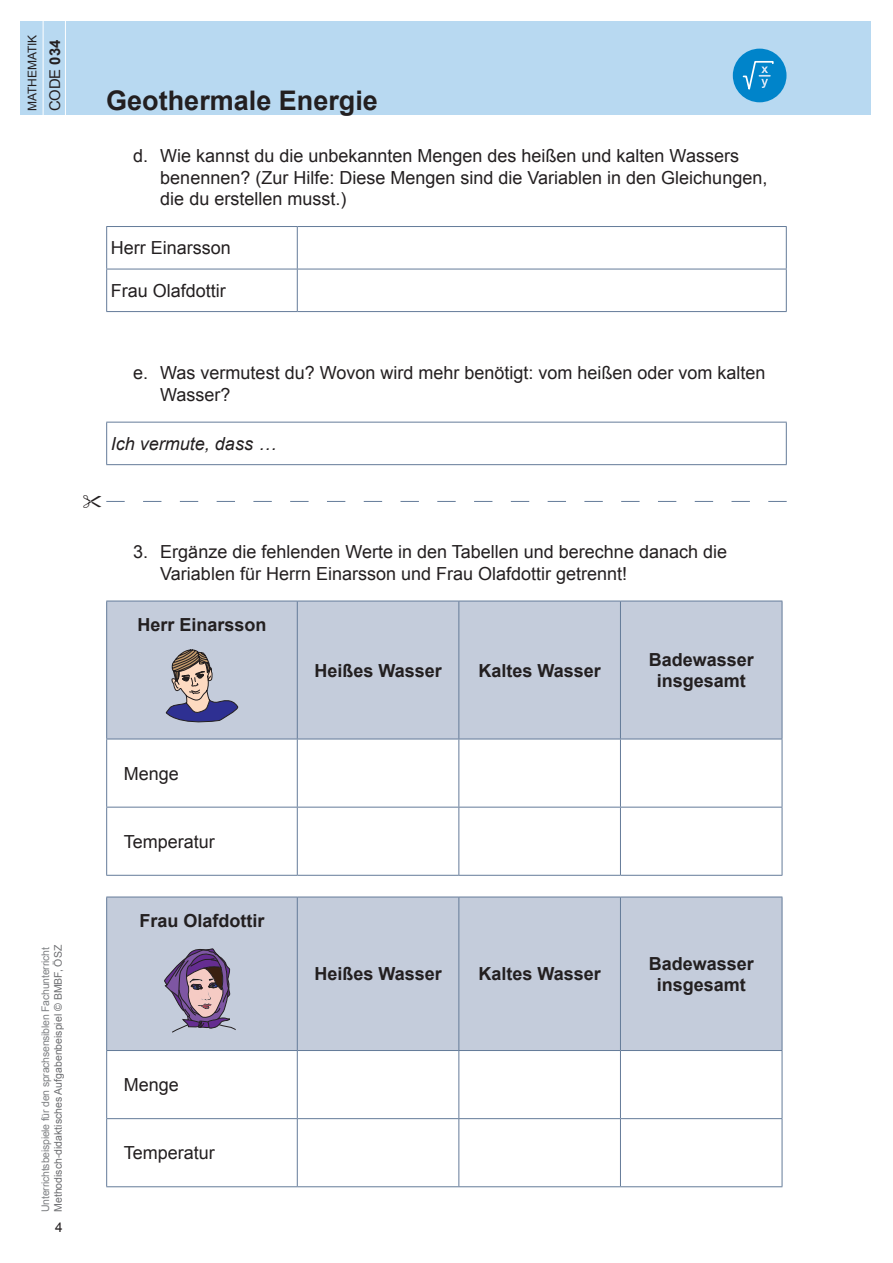
<style>
.page{position:relative;width:893px;height:1263px;background:#fff}
.page>*{position:absolute;margin:0;border:0;box-sizing:border-box;transform-origin:0 0}
.t1{font:700 27px "Arial";color:#231f20}
.t2{font:18px/21.6px "Arial";color:#231f20}
.t3{font:700 18px/21px "Arial";color:#231f20;text-align:center}
.t4{font:italic 18px "Arial";color:#231f20}
.t5{font:14.85px "Arial";color:#231f20}
.t6{font:13.5px "Arial";color:#231f20}
.t7{font:12px "Arial";color:#231f20}
.t8{font:10.5px "Arial";letter-spacing:-.02em;color:#808285}
.t9{font:10.5px "Arial";color:#6c6d70}
.s1{font-weight:700}
</style>
<div class="page">
<div style="left:20px;top:21px;width:850px;height:94px;background:#b8d9f1"></div>
<hr style="left:43px;top:20px;width:1px;height:127px;background:#fff">
<hr style="left:65px;top:20px;width:1px;height:127px;background:#fff">
<div style="left:733px;top:49px;width:53px;height:53px;background:#0084ca;border-radius:50%"></div>
<svg style="left:742px;top:60px;width:32px;height:30px"></svg>
<hr style="left:106px;top:226px;width:191px;height:1px;background:#647b99">
<hr style="left:106px;top:227px;width:1px;height:42px;background:#647b99">
<hr style="left:297px;top:226px;width:490px;height:1px;background:#647b99">
<hr style="left:297px;top:227px;width:1px;height:42px;background:#647b99">
<hr style="left:786px;top:227px;width:1px;height:42px;background:#647b99">
<hr style="left:106px;top:269px;width:191px;height:1px;background:#647b99">
<hr style="left:106px;top:269px;width:1px;height:42px;background:#647b99">
<hr style="left:297px;top:269px;width:490px;height:1px;background:#647b99">
<hr style="left:297px;top:269px;width:1px;height:42px;background:#647b99">
<hr style="left:786px;top:269px;width:1px;height:42px;background:#647b99">
<hr style="left:106px;top:311px;width:191px;height:1px;background:#647b99">
<hr style="left:297px;top:311px;width:490px;height:1px;background:#647b99">
<hr style="left:106px;top:422px;width:681px;height:1px;background:#647b99">
<hr style="left:106px;top:422px;width:1px;height:42px;background:#647b99">
<hr style="left:786px;top:422px;width:1px;height:42px;background:#647b99">
<hr style="left:106px;top:464px;width:681px;height:1px;background:#647b99">
<div style="left:107px;top:602px;width:675px;height:137px;background:#c4ccdb"></div>
<hr style="left:106px;top:601px;width:191px;height:1px;background:#647b99">
<hr style="left:106px;top:601px;width:1px;height:138px;background:#647b99">
<hr style="left:297px;top:601px;width:162px;height:1px;background:#647b99">
<hr style="left:297px;top:601px;width:1px;height:138px;background:#647b99">
<hr style="left:459px;top:601px;width:161px;height:1px;background:#647b99">
<hr style="left:458px;top:601px;width:1px;height:138px;background:#647b99">
<hr style="left:620px;top:601px;width:162px;height:1px;background:#647b99">
<hr style="left:620px;top:601px;width:1px;height:138px;background:#647b99">
<hr style="left:782px;top:601px;width:1px;height:138px;background:#647b99">
<hr style="left:106px;top:739px;width:191px;height:1px;background:#647b99">
<hr style="left:106px;top:739px;width:1px;height:68px;background:#647b99">
<hr style="left:297px;top:739px;width:162px;height:1px;background:#647b99">
<hr style="left:297px;top:739px;width:1px;height:68px;background:#647b99">
<hr style="left:459px;top:739px;width:161px;height:1px;background:#647b99">
<hr style="left:458px;top:739px;width:1px;height:68px;background:#647b99">
<hr style="left:620px;top:739px;width:162px;height:1px;background:#647b99">
<hr style="left:620px;top:739px;width:1px;height:68px;background:#647b99">
<hr style="left:782px;top:739px;width:1px;height:68px;background:#647b99">
<hr style="left:106px;top:807px;width:191px;height:1px;background:#647b99">
<hr style="left:106px;top:807px;width:1px;height:68px;background:#647b99">
<hr style="left:297px;top:807px;width:162px;height:1px;background:#647b99">
<hr style="left:297px;top:807px;width:1px;height:68px;background:#647b99">
<hr style="left:459px;top:807px;width:161px;height:1px;background:#647b99">
<hr style="left:458px;top:807px;width:1px;height:68px;background:#647b99">
<hr style="left:620px;top:807px;width:162px;height:1px;background:#647b99">
<hr style="left:620px;top:807px;width:1px;height:68px;background:#647b99">
<hr style="left:782px;top:807px;width:1px;height:68px;background:#647b99">
<hr style="left:106px;top:875px;width:191px;height:1px;background:#647b99">
<hr style="left:297px;top:875px;width:162px;height:1px;background:#647b99">
<hr style="left:459px;top:875px;width:161px;height:1px;background:#647b99">
<hr style="left:620px;top:875px;width:162px;height:1px;background:#647b99">
<svg style="left:166px;top:649px;width:73px;height:77px;background:#9f9bab"></svg>
<div style="left:107px;top:898px;width:675px;height:152px;background:#c4ccdb"></div>
<hr style="left:106px;top:897px;width:191px;height:1px;background:#647b99">
<hr style="left:106px;top:897px;width:1px;height:153px;background:#647b99">
<hr style="left:297px;top:897px;width:162px;height:1px;background:#647b99">
<hr style="left:297px;top:897px;width:1px;height:153px;background:#647b99">
<hr style="left:459px;top:897px;width:161px;height:1px;background:#647b99">
<hr style="left:458px;top:897px;width:1px;height:153px;background:#647b99">
<hr style="left:620px;top:897px;width:162px;height:1px;background:#647b99">
<hr style="left:620px;top:897px;width:1px;height:153px;background:#647b99">
<hr style="left:782px;top:897px;width:1px;height:153px;background:#647b99">
<hr style="left:106px;top:1050px;width:191px;height:1px;background:#647b99">
<hr style="left:106px;top:1051px;width:1px;height:67px;background:#647b99">
<hr style="left:297px;top:1050px;width:162px;height:1px;background:#647b99">
<hr style="left:297px;top:1051px;width:1px;height:67px;background:#647b99">
<hr style="left:459px;top:1050px;width:161px;height:1px;background:#647b99">
<hr style="left:458px;top:1051px;width:1px;height:67px;background:#647b99">
<hr style="left:620px;top:1050px;width:162px;height:1px;background:#647b99">
<hr style="left:620px;top:1051px;width:1px;height:67px;background:#647b99">
<hr style="left:782px;top:1051px;width:1px;height:67px;background:#647b99">
<hr style="left:106px;top:1118px;width:191px;height:1px;background:#647b99">
<hr style="left:106px;top:1119px;width:1px;height:67px;background:#647b99">
<hr style="left:297px;top:1118px;width:162px;height:1px;background:#647b99">
<hr style="left:297px;top:1119px;width:1px;height:67px;background:#647b99">
<hr style="left:459px;top:1118px;width:161px;height:1px;background:#647b99">
<hr style="left:458px;top:1119px;width:1px;height:67px;background:#647b99">
<hr style="left:620px;top:1118px;width:162px;height:1px;background:#647b99">
<hr style="left:620px;top:1119px;width:1px;height:67px;background:#647b99">
<hr style="left:782px;top:1119px;width:1px;height:67px;background:#647b99">
<hr style="left:106px;top:1186px;width:191px;height:1px;background:#647b99">
<hr style="left:297px;top:1186px;width:162px;height:1px;background:#647b99">
<hr style="left:459px;top:1186px;width:161px;height:1px;background:#647b99">
<hr style="left:620px;top:1186px;width:162px;height:1px;background:#647b99">
<svg style="left:164px;top:948px;width:72px;height:85px;background:#9987a2"></svg>
<svg style="left:106px;top:501px;width:681px;height:1px"></svg>
<p class="t7" style="left:25px;top:111px;width:78px;rotate:-90deg">MATHEMATIK</p>
<p class="t5" style="left:45px;top:111px;width:73px;rotate:-90deg">CODE <span class="s1">034</span></p>
<p class="t8" style="left:39px;top:1212px;width:266px;rotate:-90deg">Unterrichtsbeispiele für den sprachsensiblen Fachunterricht</p>
<p class="t9" style="left:51px;top:1212px;width:268px;rotate:-90deg">Methodisch-didaktisches Aufgabenbeispiel © BMBF, ÖSZ</p>
<p class="t6" style="left:55px;top:1218px;width:9px">4</p>
<h1 class="t1" style="left:106px;top:83px;width:273px">Geothermale Energie</h1>
<p class="t2" style="left:160px;top:145px;width:609px;text-indent:-27px">d. Wie kannst du die unbekannten Mengen des heißen und kalten Wassers benennen? (Zur Hilfe: Diese Mengen sind die Variablen in den Gleichungen, die du erstellen musst.)</p>
<p class="t2" style="left:111px;top:237px;width:122px">Herr Einarsson</p>
<p class="t2" style="left:111px;top:280px;width:117px">Frau Olafdottir</p>
<p class="t2" style="left:160px;top:362px;width:607px;text-indent:-27px">e. Was vermutest du? Wovon wird mehr benötigt: vom heißen oder vom kalten<br>Wasser?</p>
<p class="t4" style="left:111px;top:432px;width:167px">Ich vermute, dass …</p>
<p class="t2" style="left:160px;top:541px;width:568px;text-indent:-27px">3. Ergänze die fehlenden Werte in den Tabellen und berechne danach die<br>Variablen für Herrn Einarsson und Frau Olafdottir getrennt!</p>
<p class="t3" style="left:137px;top:615px;width:131px">Herr Einarsson</p>
<p class="t3" style="left:314px;top:660px;width:129px">Heißes Wasser</p>
<p class="t3" style="left:478px;top:660px;width:124px">Kaltes Wasser</p>
<p class="t3" style="left:649px;top:650px;width:107px">Badewasser insgesamt</p>
<p class="t2" style="left:124px;top:763px;width:57px">Menge</p>
<p class="t2" style="left:124px;top:831px;width:93px">Temperatur</p>
<p class="t3" style="left:139px;top:911px;width:127px">Frau Olafdottir</p>
<p class="t2" style="left:124px;top:1074px;width:57px">Menge</p>
<p class="t2" style="left:124px;top:1142px;width:93px">Temperatur</p>
<p class="t3" style="left:314px;top:964px;width:129px">Heißes Wasser</p>
<p class="t3" style="left:478px;top:964px;width:124px">Kaltes Wasser</p>
<p class="t3" style="left:649px;top:954px;width:107px">Badewasser insgesamt</p>
</div>
